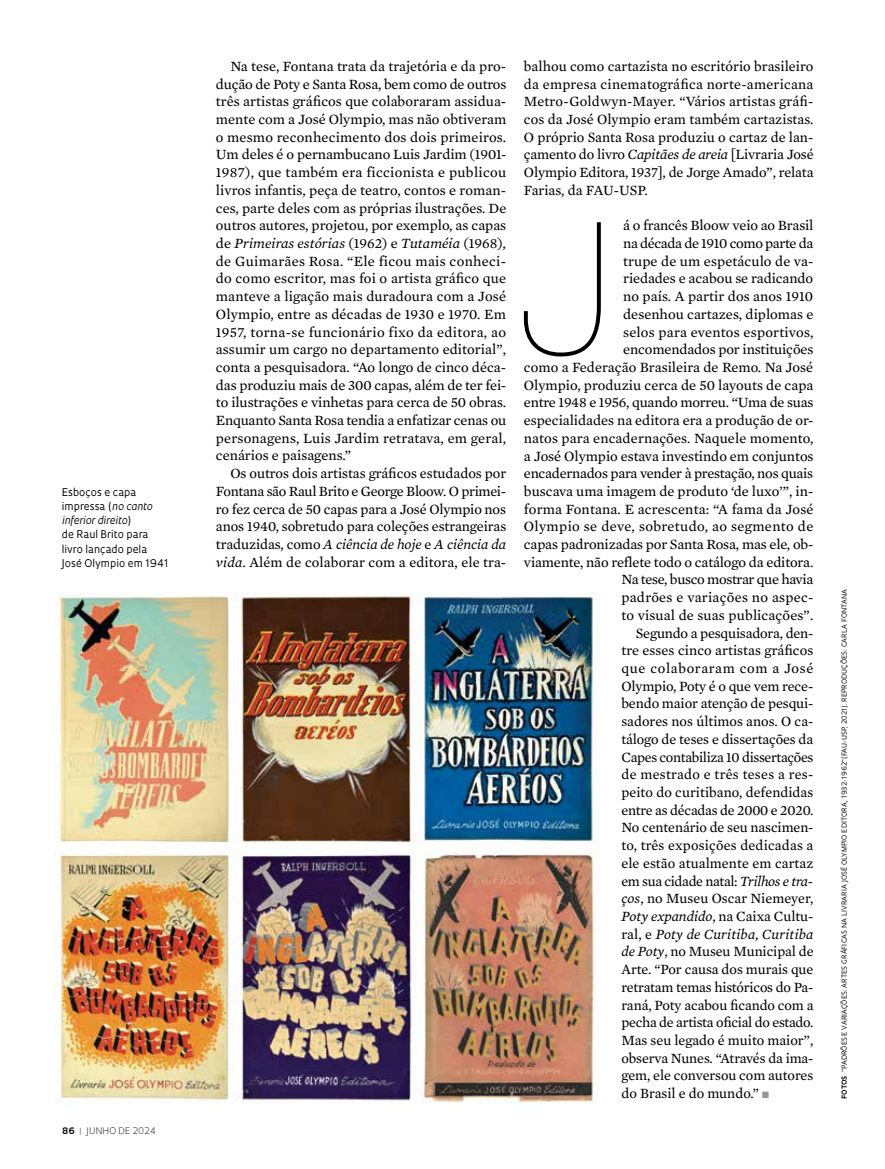
<style>
.page{position:relative;width:885px;height:1169px;background:#fff}
.page>*{position:absolute;margin:0;border:0;box-sizing:border-box;transform-origin:0 0}
.t1{font:100 185.85px "Elza";color:#000}
.t2{font:14.4px/17.7px "Mercury Text G2";letter-spacing:-.005em;color:#000;text-align:justify}
.t3{font:14.4px "Mercury Text G2";letter-spacing:-.025em;color:#000}
.t4{font:14.4px "Mercury Text G2";letter-spacing:.015em;color:#000}
.t5{font:14.4px "Mercury Text G2";letter-spacing:.02em;color:#000}
.t6{font:14.4px "Mercury Text G2";letter-spacing:.025em;color:#000}
.t7{font:italic 14.4px "Mercury Text G2";letter-spacing:.01em;color:#000}
.t8{font:14.4px "Mercury Text G2";letter-spacing:.045em;color:#000}
.t9{font:10.35px/14.1px "Oculum";color:#000}
.t10{font:300 8.7px "Oculum";letter-spacing:.015em;color:#000}
.t11{font:6.75px "Oculum";letter-spacing:.02em;color:#000}
.s1{font-style:italic}
.s2{font-weight:700}
.s3{font-weight:700;color:#939598}
.s4{font-style:normal}
.s5{color:#939598}
</style>
<div class="page">
<img style="left:55px;top:592px;width:543px;height:513px">
<p class="t9" style="left:62px;top:485px;width:108px">Esboços e capa impressa (<span class="s1">no canto inferior direito</span>)<br>de Raul Brito para livro lançado pela<br>José Olympio em 1941</p>
<p class="t10" style="left:62px;top:1124px;width:95px"><span class="s2">86</span> <span class="s3">|</span> JUNHO DE 2024</p>
<p class="t2" style="left:216px;top:56px;width:292px;text-indent:14px">Na tese, Fontana trata da trajetória e da pro&shy;dução de Poty e Santa Rosa, bem como de outros três artistas gráficos que colaboraram assidua&shy;mente com a José Olympio, mas não obtiveram o mesmo reconhecimento dos dois primeiros.<br>Um deles é o pernambucano Luis Jardim (1901- 1987), que também era ficcionista e publicou livros infantis, peça de teatro, contos e roman&shy;ces, parte deles com as próprias ilustrações. De outros autores, projetou, por exemplo, as capas de <span class="s1">Primeiras estórias</span> (1962) e <span class="s1">Tutaméia</span> (1968)<span class="s1">, </span>de Guimarães Rosa. “Ele ficou mais conheci&shy;do como escritor, mas foi o artista gráfico que manteve a ligação mais duradoura com a José Olympio, entre as décadas de 1930 e 1970. Em 1957, torna-se funcionário fixo da editora, ao assumir um cargo no departamento editorial”, conta a pesquisadora. “Ao longo de cinco déca&shy;das produziu mais de 300 capas, além de ter fei&shy;to ilustrações e vinhetas para cerca de 50 obras.<br>Enquanto Santa Rosa tendia a enfatizar cenas ou personagens, Luis Jardim retratava, em geral, cenários e paisagens.”</p>
<p class="t2" style="left:216px;top:464px;width:292px;text-indent:14px">Os outros dois artistas gráficos estudados por Fontana são Raul Brito e George Bloow. O primei&shy;ro fez cerca de 50 capas para a José Olympio nos anos 1940, sobretudo para coleções estrangeiras traduzidas, como <span class="s1">A ciência de hoje</span> e <span class="s1">A ciência da vida</span>. Além de colaborar com a editora, ele tra-</p>
<p class="t2" style="left:524px;top:56px;width:291px">balhou como cartazista no escritório brasileiro da empresa cinematográfica norte-americana Metro-Goldwyn-Mayer. “Vários artistas gráfi&shy;cos da José Olympio eram também cartazistas.<br>O próprio Santa Rosa produziu o cartaz de lan&shy;çamento do livro <span class="s1">Capitães de areia</span> [Livraria José Olympio Editora, 1937], de Jorge Amado”, relata Farias, da FAU-USP.</p>
<h1 class="t1" style="left:516px;top:172px;width:101px">J</h1>
<p class="t2" style="left:623px;top:216px;width:192px">á o francês Bloow veio ao Brasil</p>
<p class="t3" style="left:623px;top:233px;width:192px">na década de 1910 como parte da</p>
<p class="t2" style="left:623px;top:251px;width:192px">trupe de um espetáculo de va-</p>
<p class="t2" style="left:623px;top:269px;width:192px">riedades e acabou se radicando</p>
<p class="t2" style="left:623px;top:287px;width:192px">no país. A partir dos anos 1910</p>
<p class="t2" style="left:623px;top:304px;width:192px">desenhou cartazes, diplomas e</p>
<p class="t4" style="left:623px;top:321px;width:192px">selos para eventos esportivos,</p>
<p class="t2" style="left:623px;top:340px;width:192px">encomendados por instituições</p>
<p class="t2" style="left:524px;top:357px;width:291px">como a Federação Brasileira de Remo. Na José</p>
<p class="t2" style="left:524px;top:375px;width:291px">Olympio, produziu cerca de 50 layouts de capa</p>
<p class="t2" style="left:524px;top:393px;width:291px">entre 1948 e 1956, quando morreu. “Uma de suas</p>
<p class="t2" style="left:524px;top:410px;width:291px">especialidades na editora era a produção de or-</p>
<p class="t2" style="left:524px;top:428px;width:291px">natos para encadernações. Naquele momento,</p>
<p class="t2" style="left:524px;top:446px;width:291px">a José Olympio estava investindo em conjuntos</p>
<p class="t2" style="left:524px;top:464px;width:291px">encadernados para vender à prestação, nos quais</p>
<p class="t2" style="left:524px;top:481px;width:291px">buscava uma imagem de produto ‘de luxo’”, in-</p>
<p class="t2" style="left:524px;top:499px;width:291px">forma Fontana. E acrescenta: “A fama da José</p>
<p class="t6" style="left:524px;top:516px;width:291px">Olympio se deve, sobretudo, ao segmento de</p>
<p class="t2" style="left:524px;top:534px;width:291px">capas padronizadas por Santa Rosa, mas ele, ob-</p>
<p class="t2" style="left:524px;top:552px;width:291px">viamente, não reflete todo o catálogo da editora.</p>
<p class="t3" style="left:621px;top:569px;width:193px">Na tese, busco mostrar que havia</p>
<p class="t5" style="left:621px;top:587px;width:193px">padrões e variações no aspec-</p>
<p class="t2" style="left:621px;top:605px;width:193px">to visual de suas publicações”.</p>
<p class="t2" style="left:636px;top:623px;width:179px">Segundo a pesquisadora, den-</p>
<p class="t2" style="left:621px;top:641px;width:193px">tre esses cinco artistas gráficos</p>
<p class="t8" style="left:621px;top:658px;width:194px">que colaboraram com a José</p>
<p class="t2" style="left:621px;top:676px;width:194px">Olympio, Poty é o que vem rece-</p>
<p class="t2" style="left:621px;top:694px;width:194px">bendo maior atenção de pesqui-</p>
<p class="t2" style="left:621px;top:711px;width:194px">sadores nos últimos anos. O ca-</p>
<p class="t2" style="left:621px;top:729px;width:193px">tálogo de teses e dissertações da</p>
<p class="t3" style="left:621px;top:746px;width:194px">Capes contabiliza 10 dissertações</p>
<p class="t5" style="left:621px;top:764px;width:194px">de mestrado e três teses a res-</p>
<p class="t2" style="left:621px;top:782px;width:193px">peito do curitibano, defendidas</p>
<p class="t2" style="left:621px;top:800px;width:194px">entre as décadas de 2000 e 2020.</p>
<p class="t2" style="left:621px;top:818px;width:194px">No centenário de seu nascimen-</p>
<p class="t4" style="left:621px;top:835px;width:193px">to, três exposições dedicadas a</p>
<p class="t2" style="left:621px;top:853px;width:194px">ele estão atualmente em cartaz</p>
<p class="t3" style="left:621px;top:870px;width:194px">em sua cidade natal: <span class="s1">Trilhos e tra-</span></p>
<p class="t2" style="left:621px;top:889px;width:193px"><span class="s1">ços</span>, no Museu Oscar Niemeyer,</p>
<p class="t2" style="left:621px;top:906px;width:194px"><span class="s1">Poty expandido</span>, na Caixa Cultu-</p>
<p class="t7" style="left:621px;top:923px;width:194px"><span class="s4">ral, e</span> Poty de Curitiba, Curitiba</p>
<p class="t2" style="left:621px;top:942px;width:194px"><span class="s1">de Poty</span>, no Museu Municipal de</p>
<p class="t2" style="left:621px;top:959px;width:194px">Arte. “Por causa dos murais que</p>
<p class="t2" style="left:621px;top:977px;width:194px">retratam temas históricos do Pa-</p>
<p class="t2" style="left:621px;top:995px;width:194px">raná, Poty acabou ficando com a</p>
<p class="t2" style="left:621px;top:1012px;width:193px">pecha de artista oficial do estado.</p>
<p class="t2" style="left:621px;top:1030px;width:193px">Mas seu legado é muito maior”,</p>
<p class="t2" style="left:621px;top:1048px;width:194px">observa Nunes. “Através da ima-</p>
<p class="t2" style="left:621px;top:1066px;width:193px">gem, ele conversou com autores</p>
<p class="t2" style="left:621px;top:1083px;width:149px">do Brasil e do mundo.” <span class="s5">■</span></p>
<p class="t11" style="left:840px;top:1098px;width:511px;rotate:-90deg"><span class="s2">FOTOS</span> “PADRÕES E VARIAÇÕES: ARTES GRÁFICAS NA LIVRARIA JOSÉ OLYMPIO EDITORA, 1932-1962”(FAU-USP, 2021). REPRODUÇÕES: CARLA FONTANA</p>
</div>
